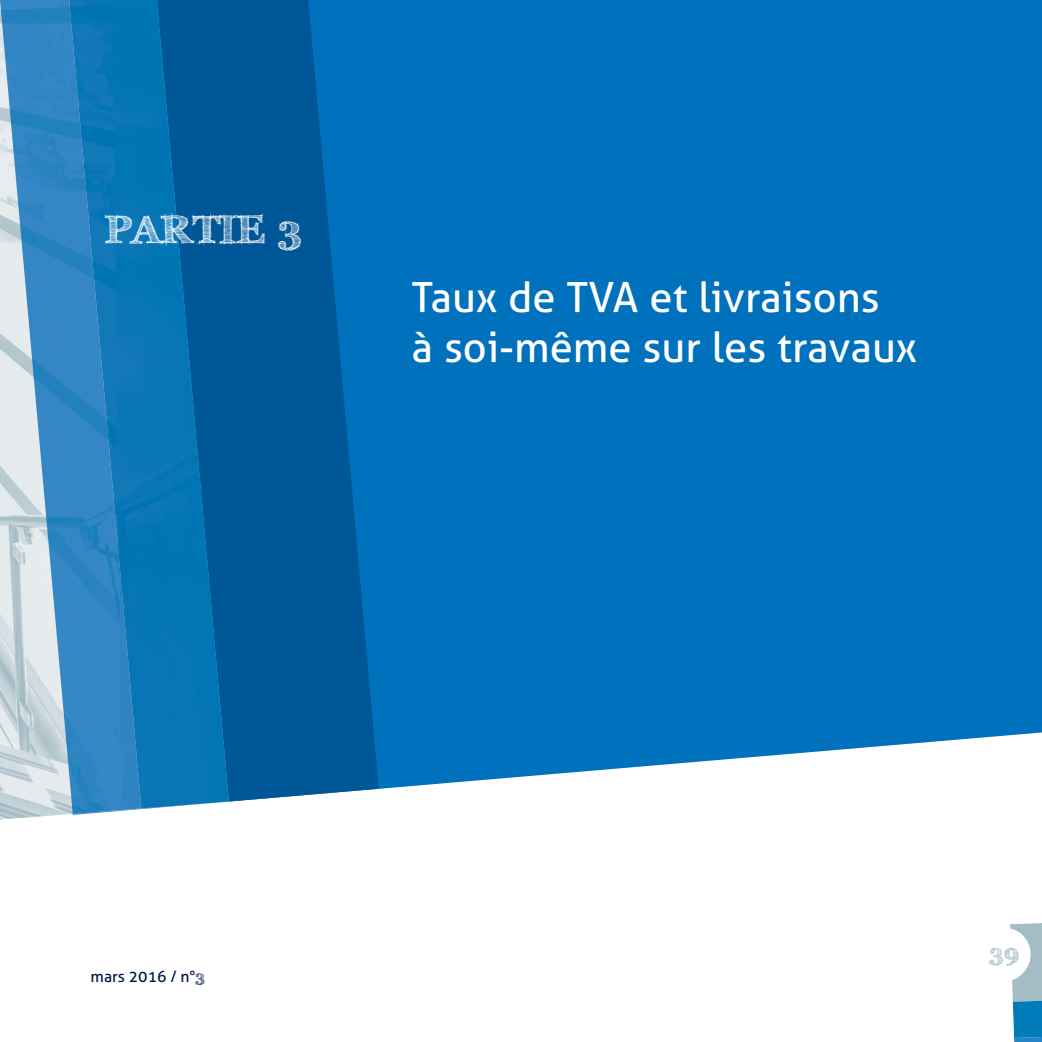
<style>
.page{position:relative;width:1042px;height:1042px;background:#fff}
.page>*{position:absolute;margin:0;border:0;box-sizing:border-box;transform-origin:0 0}
.t1{font:41.65px/50.1px "Aller";color:#fff}
.t2{font:700 39.55px "FFF Tusj";letter-spacing:.03em;color:#fff}
.t3{font:700 23.62px "FFF Tusj";color:#99b5bf}
.t4{font:15.75px "Aller";color:#001a4b}
.s1{font-family:"FFF Tusj";font-weight:700}
</style>
<div class="page">
<svg style="left:1010px;top:923px;width:32px;height:119px"></svg>
<div style="left:379px;top:0;width:663px;height:789px;background:#0071bc"></div>
<svg style="left:229px;top:0;width:150px;height:801px;background:#015b9d"></svg>
<img style="left:0;top:0;width:141px;height:814px">
<img style="left:66px;top:0;width:163px;height:808px">
<svg style="left:154px;top:0;width:62px;height:658px;background:#0267a6"></svg>
<p class="t2" style="left:104px;top:212px;width:200px">PARTIE 3</p>
<p class="t1" style="left:411px;top:276px;width:507px">Taux de TVA et livraisons<br>à soi-même sur les travaux</p>
<p class="t4" style="left:91px;top:970px;width:116px">mars 2016 / n°<span class="s1">3</span></p>
<p class="t3" style="left:989px;top:942px;width:32px">39</p>
</div>
